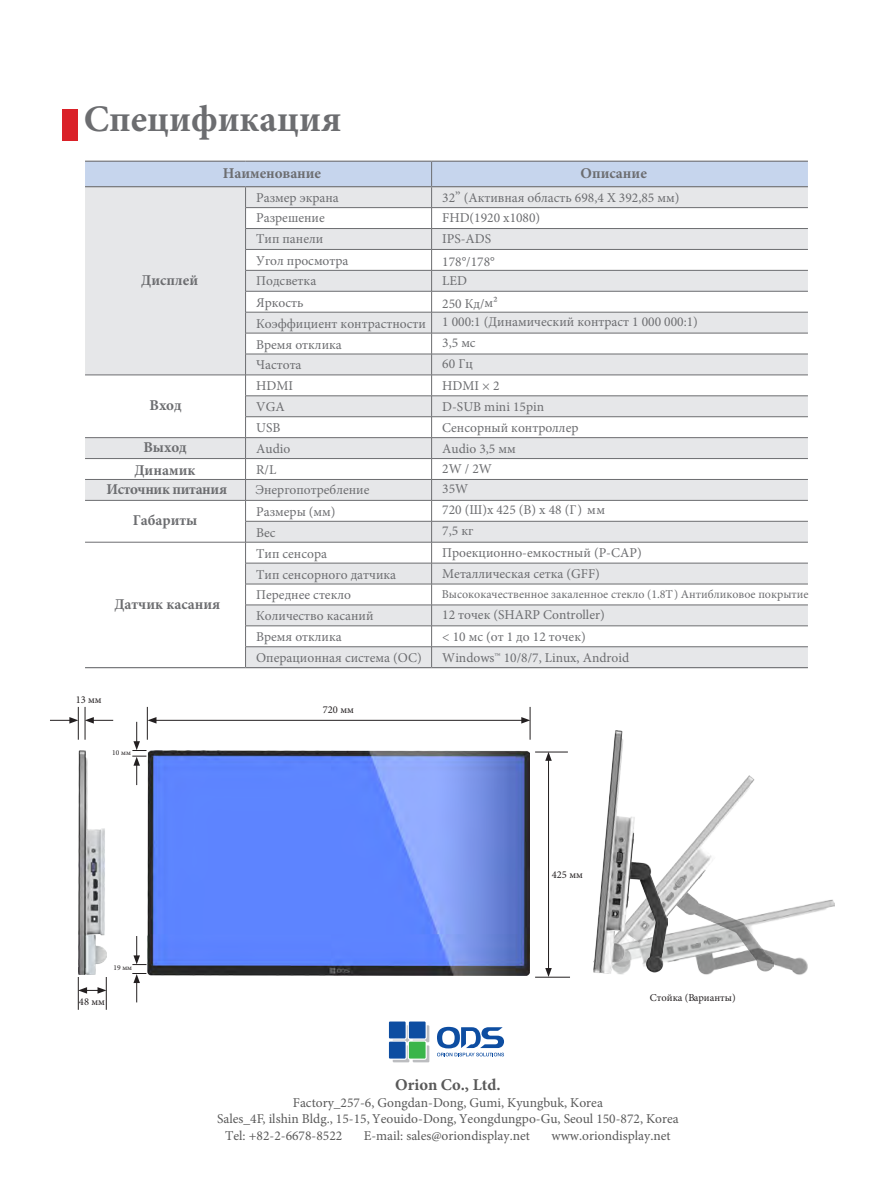
<style>
.page{position:relative;width:893px;height:1191px;background:#fff}
.page>*{position:absolute;margin:0;border:0;box-sizing:border-box;transform-origin:0 0}
.t1{font:700 37.5px "Minion Pro";color:#6c6d70}
.t2{font:700 16.5px "Minion Pro";color:#595959}
.t3{font:700 15px "Minion Pro";color:#6c6d70}
.t4{font:700 15px "Minion Pro";letter-spacing:-.025em;color:#6c6d70}
.t5{font:13.5px "Minion Pro";color:#6c6d70}
.t6{font:13.5px "Minion Pro";color:#595959}
.t7{font:12px "Minion Pro";color:#6c6d70}
.t8{font:10.5px "Minion Pro";color:#231f20}
.t9{font:7.5px "Minion Pro";color:#231f20}
</style>
<div class="page">
<hr style="left:85px;top:667px;width:161px;height:1px;background:#6c6d70">
<hr style="left:246px;top:667px;width:186px;height:1px;background:#6c6d70">
<hr style="left:432px;top:667px;width:376px;height:1px;background:#6c6d70">
<svg style="left:85px;top:161px;width:723px;height:506px"></svg>
<hr style="left:245px;top:646px;width:187px;height:1px;background:#6c6d70">
<hr style="left:432px;top:646px;width:376px;height:1px;background:#6c6d70">
<svg style="left:393px;top:1025px;width:36px;height:37px"></svg>
<div style="left:389px;top:1041px;width:17px;height:17px;background:#0d4da1"></div>
<div style="left:409px;top:1041px;width:17px;height:17px;background:#3ab54a"></div>
<div style="left:389px;top:1021px;width:17px;height:17px;background:#0d4da1"></div>
<div style="left:409px;top:1021px;width:17px;height:17px;background:#0d4da1"></div>
<svg style="left:437px;top:1026px;width:67px;height:30px"></svg>
<div style="left:62px;top:109px;width:16px;height:32px;background:#da2128"></div>
<img style="left:78px;top:750px;width:28px;height:224px">
<hr style="left:78px;top:707px;width:1px;height:32px;background:#231f20">
<hr style="left:78px;top:977px;width:1px;height:32px;background:#231f20">
<hr style="left:85px;top:707px;width:1px;height:32px;background:#231f20">
<hr style="left:106px;top:977px;width:1px;height:32px;background:#231f20">
<svg style="left:85px;top:717px;width:28px;height:6px"></svg>
<svg style="left:50px;top:717px;width:28px;height:6px"></svg>
<svg style="left:78px;top:987px;width:28px;height:6px"></svg>
<img style="left:147px;top:750px;width:383px;height:225px">
<hr style="left:147px;top:707px;width:1px;height:32px;background:#231f20">
<hr style="left:535px;top:977px;width:35px;height:1px;background:#231f20">
<hr style="left:530px;top:707px;width:1px;height:32px;background:#231f20">
<hr style="left:535px;top:751px;width:33px;height:1px;background:#231f20">
<hr style="left:154px;top:720px;width:370px;height:1px;background:#231f20">
<svg style="left:521px;top:717px;width:9px;height:6px"></svg>
<hr style="left:548px;top:758px;width:1px;height:212px;background:#231f20">
<svg style="left:545px;top:968px;width:7px;height:9px"></svg>
<svg style="left:545px;top:752px;width:7px;height:9px"></svg>
<svg style="left:132px;top:936px;width:14px;height:29px"></svg>
<svg style="left:132px;top:717px;width:24px;height:68px"></svg>
<svg style="left:132px;top:973px;width:14px;height:29px"></svg>
<img style="left:603px;top:899px;width:232px;height:76px">
<img style="left:668px;top:776px;width:106px;height:197px">
<img style="left:594px;top:730px;width:74px;height:243px">
<p class="t1" style="left:84px;top:92px;width:259px">Спецификация</p>
<p class="t3" style="left:141px;top:269px;width:58px">Дисплей</p>
<p class="t3" style="left:149px;top:395px;width:34px">Вход</p>
<p class="t3" style="left:223px;top:163px;width:100px">Наименование</p>
<p class="t3" style="left:581px;top:163px;width:68px">Описание</p>
<p class="t5" style="left:256px;top:188px;width:84px">Размер экрана</p>
<p class="t5" style="left:442px;top:189px;width:239px">32” (Активная область 698,4 X 392,85 мм)</p>
<p class="t5" style="left:256px;top:209px;width:70px">Разрешение</p>
<p class="t5" style="left:442px;top:209px;width:100px">FHD(1920 x1080)</p>
<p class="t5" style="left:256px;top:230px;width:69px">Тип панели</p>
<p class="t5" style="left:442px;top:230px;width:51px">IPS-ADS</p>
<p class="t5" style="left:256px;top:251px;width:94px">Угол просмотра</p>
<p class="t5" style="left:442px;top:253px;width:54px">178°/178°</p>
<p class="t5" style="left:256px;top:272px;width:62px">Подсветка</p>
<p class="t5" style="left:442px;top:272px;width:26px">LED</p>
<p class="t5" style="left:256px;top:293px;width:49px">Яркость</p>
<p class="t5" style="left:442px;top:294px;width:57px">250 Кд/м²</p>
<p class="t5" style="left:256px;top:314px;width:171px">Коэффициент контрастности</p>
<p class="t5" style="left:442px;top:313px;width:257px">1 000:1 (Динамический контраст 1 000 000:1)</p>
<p class="t5" style="left:256px;top:335px;width:87px">Время отклика</p>
<p class="t5" style="left:442px;top:334px;width:35px">3,5 мс</p>
<p class="t5" style="left:256px;top:356px;width:47px">Частота</p>
<p class="t5" style="left:442px;top:354px;width:32px">60 Гц</p>
<p class="t5" style="left:256px;top:377px;width:38px">HDMI</p>
<p class="t5" style="left:442px;top:377px;width:59px">HDMI × 2</p>
<p class="t5" style="left:256px;top:397px;width:30px">VGA</p>
<p class="t5" style="left:442px;top:397px;width:103px">D-SUB mini 15pin</p>
<p class="t5" style="left:256px;top:418px;width:26px">USB</p>
<p class="t5" style="left:442px;top:418px;width:138px">Сенсорный контроллер</p>
<p class="t3" style="left:143px;top:437px;width:45px">Выход</p>
<p class="t5" style="left:256px;top:439px;width:36px">Audio</p>
<p class="t5" style="left:442px;top:439px;width:75px">Audio 3,5 мм</p>
<p class="t3" style="left:134px;top:460px;width:63px">Динамик</p>
<p class="t5" style="left:256px;top:460px;width:22px">R/L</p>
<p class="t5" style="left:442px;top:459px;width:51px">2W / 2W</p>
<p class="t4" style="left:106px;top:479px;width:122px">Источник питания</p>
<p class="t5" style="left:255px;top:481px;width:116px">Энергопотребление</p>
<p class="t5" style="left:442px;top:480px;width:28px">35W</p>
<p class="t3" style="left:133px;top:510px;width:66px">Габариты</p>
<p class="t5" style="left:256px;top:502px;width:81px">Размеры (мм)</p>
<p class="t5" style="left:442px;top:501px;width:164px">720 (Ш)x 425 (В) x 48 (Г) мм</p>
<p class="t5" style="left:256px;top:523px;width:21px">Вес</p>
<p class="t5" style="left:442px;top:522px;width:33px">7,5 кг</p>
<p class="t3" style="left:114px;top:593px;width:108px">Датчик касания</p>
<p class="t8" style="left:76px;top:692px;width:27px">13 мм</p>
<p class="t9" style="left:112px;top:747px;width:20px">10 мм</p>
<p class="t5" style="left:256px;top:544px;width:72px">Тип сенсора</p>
<p class="t5" style="left:442px;top:544px;width:201px">Проекционно-емкостный (P-CAP)</p>
<p class="t5" style="left:256px;top:565px;width:141px">Тип сенсорного датчика</p>
<p class="t5" style="left:442px;top:564px;width:159px">Металлическая сетка (GFF)</p>
<p class="t5" style="left:256px;top:585px;width:96px">Переднее стекло</p>
<p class="t7" style="left:442px;top:585px;width:368px">Высококачественное закаленное стекло (1.8T) Антибликовое покрытие</p>
<p class="t5" style="left:256px;top:606px;width:119px">Количество касаний</p>
<p class="t5" style="left:442px;top:605px;width:164px">12 точек (SHARP Controller)</p>
<p class="t5" style="left:256px;top:627px;width:87px">Время отклика</p>
<p class="t5" style="left:442px;top:627px;width:145px">&lt; 10 мс (от 1 до 12 точек)</p>
<p class="t5" style="left:256px;top:648px;width:167px">Операционная система (ОС)</p>
<p class="t5" style="left:442px;top:648px;width:189px">Windows™ 10/8/7, Linux, Android</p>
<p class="t8" style="left:323px;top:702px;width:32px">720 мм</p>
<p class="t9" style="left:113px;top:963px;width:20px">19 мм</p>
<p class="t8" style="left:79px;top:994px;width:27px">48 мм</p>
<p class="t8" style="left:552px;top:867px;width:32px">425 мм</p>
<p class="t8" style="left:650px;top:991px;width:87px">Стойка (Варианты)</p>
<p class="t2" style="left:395px;top:1072px;width:107px">Orion Co., Ltd.</p>
<p class="t6" style="left:293px;top:1093px;width:312px">Factory_257-6, Gongdan-Dong, Gumi, Kyungbuk, Korea</p>
<p class="t6" style="left:217px;top:1110px;width:463px">Sales_4F, ilshin Bldg., 15-15, Yeouido-Dong, Yeongdungpo-Gu, Seoul 150-872, Korea</p>
<p class="t6" style="left:225px;top:1126px;width:119px">Tel: +82-2-6678-8522</p>
<p class="t6" style="left:364px;top:1126px;width:168px">E-mail: sales@oriondisplay.net</p>
<p class="t6" style="left:551px;top:1126px;width:121px">www.oriondisplay.net</p>
</div>
